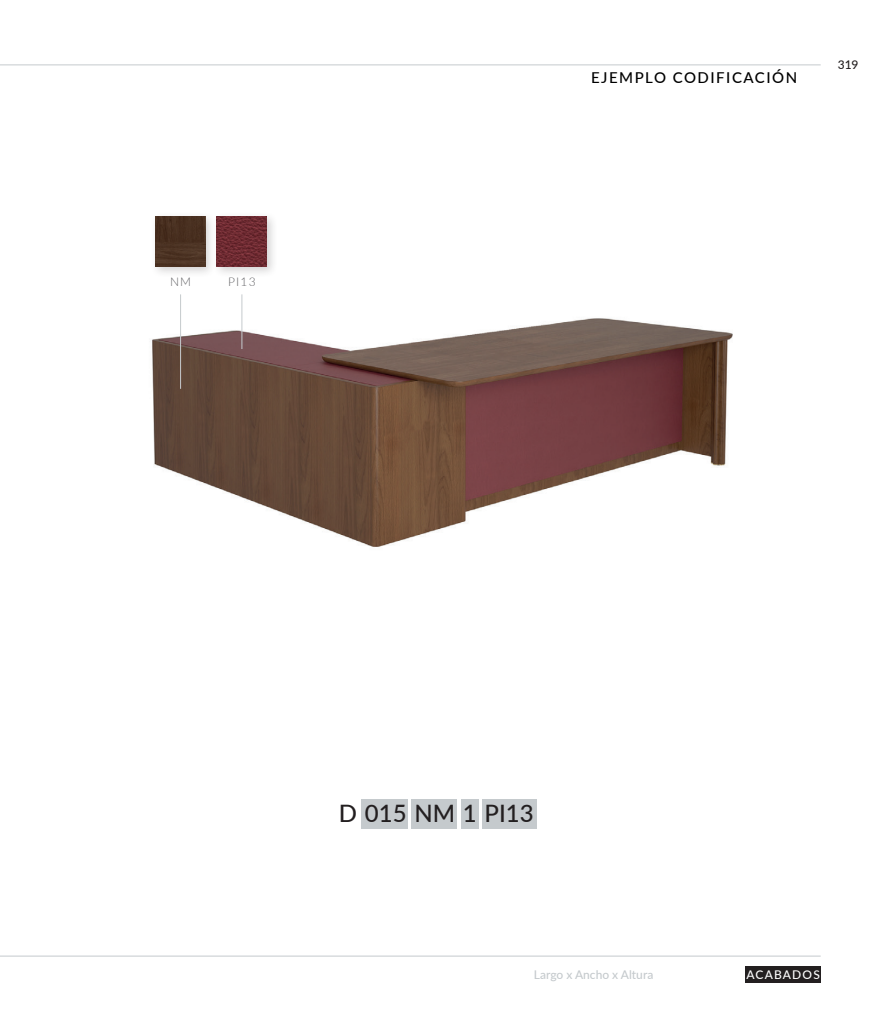
<style>
.page{position:relative;width:893px;height:1021px;background:#fff}
.page>*{position:absolute;margin:0;border:0;box-sizing:border-box;transform-origin:0 0}
.t1{font:500 24px "Lato";color:#231f20}
.t2{font:500 15px "Lato";letter-spacing:.1em;color:#000}
.t3{font:500 12px "Lato";color:#c5cacd}
.t4{font:500 12px "Lato";letter-spacing:.1em;color:#fff}
.t5{font:300 12px "Lato";letter-spacing:.1em;color:#636366}
.t6{font:500 12px "Lato";color:#231f20}
</style>
<div class="page">
<img style="left:152px;top:294px;width:581px;height:253px">
<div style="left:212px;top:211px;width:66px;height:67px;background:#231f20;opacity:.2"></div>
<img style="left:217px;top:217px;width:50px;height:50px">
<div style="left:150px;top:211px;width:66px;height:67px;background:#231f20;opacity:.2"></div>
<img style="left:155px;top:217px;width:50px;height:50px">
<div style="left:746px;top:966px;width:75px;height:17px;background:#231f20"></div>
<hr style="left:0;top:955px;width:821px;height:1px;background:#c5cacd">
<hr style="left:0;top:64px;width:821px;height:1px;background:#c5cacd">
<hr style="left:242px;top:294px;width:1px;height:55px;background:#c5cacd">
<hr style="left:180px;top:294px;width:1px;height:95px;background:#c5cacd">
<div style="left:461px;top:799px;width:18px;height:29px;background:#c5cacd"></div>
<div style="left:411px;top:799px;width:46px;height:29px;background:#c5cacd"></div>
<div style="left:361px;top:799px;width:47px;height:29px;background:#c5cacd"></div>
<div style="left:482px;top:799px;width:55px;height:29px;background:#c5cacd"></div>
<p class="t5" style="left:170px;top:274px;width:23px">NM</p>
<p class="t5" style="left:228px;top:274px;width:29px">PI13</p>
<p class="t2" style="left:591px;top:66px;width:208px">EJEMPLO CODIFICACIÓN</p>
<p class="t6" style="left:838px;top:56px;width:22px">319</p>
<h1 class="t1" style="left:339px;top:796px;width:196px">D 015 NM 1 PI13</h1>
<p class="t3" style="left:534px;top:966px;width:121px">Largo x Ancho x Altura</p>
<p class="t4" style="left:746px;top:966px;width:75px">ACABADOS</p>
</div>
